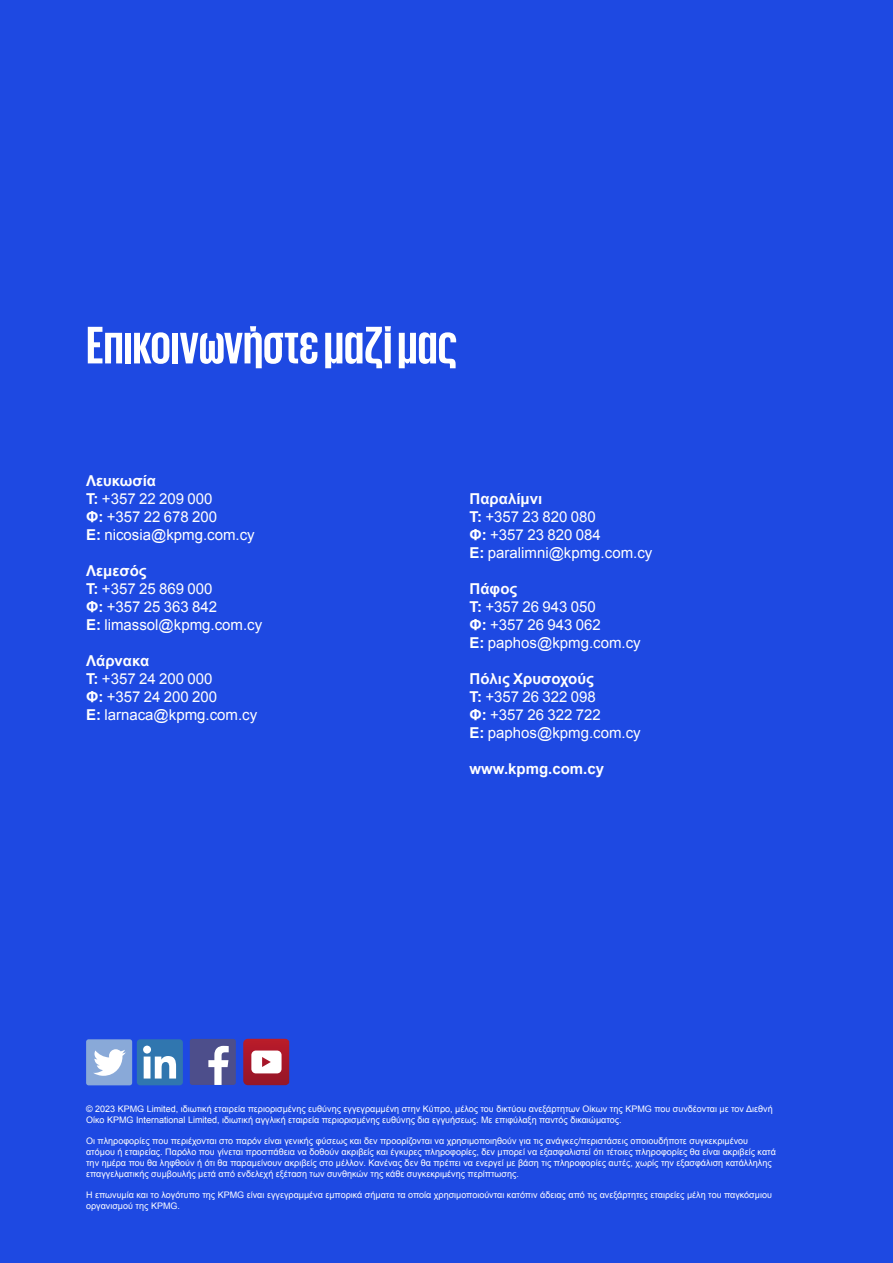
<style>
.page{position:relative;width:893px;height:1263px;background:#1e49e2}
.page>*{position:absolute;margin:0;border:0;box-sizing:border-box;transform-origin:0 0}
.t1{font:700 54px "KPMG Greek";color:#fff}
.t2{font:15px/18px "Arial";color:#fff}
.t3{font:700 15px "Arial";color:#fff}
.t4{font:9px/10.8px "Arial";color:#fff}
.s1{font-weight:700}
</style>
<div class="page">
<div style="left:137px;top:1039px;width:46px;height:46px;background:#3076af;border-radius:3px"></div>
<svg style="left:143px;top:1045px;width:33px;height:33px"></svg>
<div style="left:190px;top:1039px;width:46px;height:46px;background:#4d4e8b;border-radius:3px"></div>
<svg style="left:208px;top:1046px;width:21px;height:39px"></svg>
<svg style="left:243px;top:1039px;width:46px;height:46px;background:#bf5d6a"></svg>
<div style="left:86px;top:1039px;width:46px;height:46px;background:#89a9d8;border-radius:3px"></div>
<svg style="left:93px;top:1049px;width:33px;height:27px"></svg>
<h1 class="t1" style="left:86px;top:318px;width:372px">Επικοινωνήστε μαζί μας</h1>
<h2 class="t2" style="left:86px;top:472px;width:170px"><span class="s1">Λευκωσία<br>T:</span> +357 22 209 000<br><span class="s1">Φ:</span> +357 22 678 200<br><span class="s1">E:</span> nicosia@kpmg.com.cy</h2>
<h2 class="t2" style="left:86px;top:562px;width:178px"><span class="s1">Λεμεσός<br>T:</span> +357 25 869 000<br><span class="s1">Φ:</span> +357 25 363 842<br><span class="s1">E:</span> limassol@kpmg.com.cy</h2>
<h2 class="t2" style="left:86px;top:652px;width:173px"><span class="s1">Λάρνακα<br>T:</span> +357 24 200 000<br><span class="s1">Φ:</span> +357 24 200 200<br><span class="s1">E:</span> larnaca@kpmg.com.cy</h2>
<h2 class="t2" style="left:470px;top:490px;width:184px"><span class="s1">Παραλίμνι<br>T:</span> +357 23 820 080<br><span class="s1">Φ:</span> +357 23 820 084<br><span class="s1">E:</span> paralimni@kpmg.com.cy</h2>
<h2 class="t2" style="left:470px;top:580px;width:173px"><span class="s1">Πάφος<br>T:</span> +357 26 943 050<br><span class="s1">Φ:</span> +357 26 943 062<br><span class="s1">E:</span> paphos@kpmg.com.cy</h2>
<h2 class="t2" style="left:470px;top:670px;width:173px"><span class="s1">Πόλις Χρυσοχούς<br>T:</span> +357 26 322 098<br><span class="s1">Φ:</span> +357 26 322 722<br><span class="s1">E:</span> paphos@kpmg.com.cy</h2>
<h2 class="t3" style="left:470px;top:759px;width:136px">www.kpmg.com.cy</h2>
<p class="t4" style="left:86px;top:1103px;width:688px">© 2023 KPMG Limited, ιδιωτική εταιρεία περιορισμένης ευθύνης εγγεγραμμένη στην Κύπρο, μέλος του δικτύου ανεξάρτητων Οίκων της KPMG που συνδέονται με τον Διεθνή<br>Οίκο KPMG International Limited, ιδιωτική αγγλική εταιρεία περιορισμένης ευθύνης δια εγγυήσεως. Με επιφύλαξη παντός δικαιώματος.</p>
<p class="t4" style="left:86px;top:1136px;width:691px">Οι πληροφορίες που περιέχονται στο παρόν είναι γενικής φύσεως και δεν προορίζονται να χρησιμοποιηθούν για τις ανάγκες/περιστάσεις οποιουδήποτε συγκεκριμένου ατόμου ή εταιρείας. Παρόλο που γίνεται προσπάθεια να δοθούν ακριβείς και έγκυρες πληροφορίες, δεν μπορεί να εξασφαλιστεί ότι τέτοιες πληροφορίες θα είναι ακριβείς κατά την ημέρα που θα ληφθούν ή ότι θα παραμείνουν ακριβείς στο μέλλον. Κανένας δεν θα πρέπει να ενεργεί με βάση τις πληροφορίες αυτές, χωρίς την εξασφάλιση κατάλληλης επαγγελματικής συμβουλής μετά από ενδελεχή εξέταση των συνθηκών της κάθε συγκεκριμένης περίπτωσης.</p>
<p class="t4" style="left:86px;top:1190px;width:687px">Η επωνυμία και το λογότυπο της KPMG είναι εγγεγραμμένα εμπορικά σήματα τα οποία χρησιμοποιούνται κατόπιν άδειας από τις ανεξάρτητες εταιρείες μέλη του παγκόσμιου οργανισμού της KPMG.</p>
</div>
